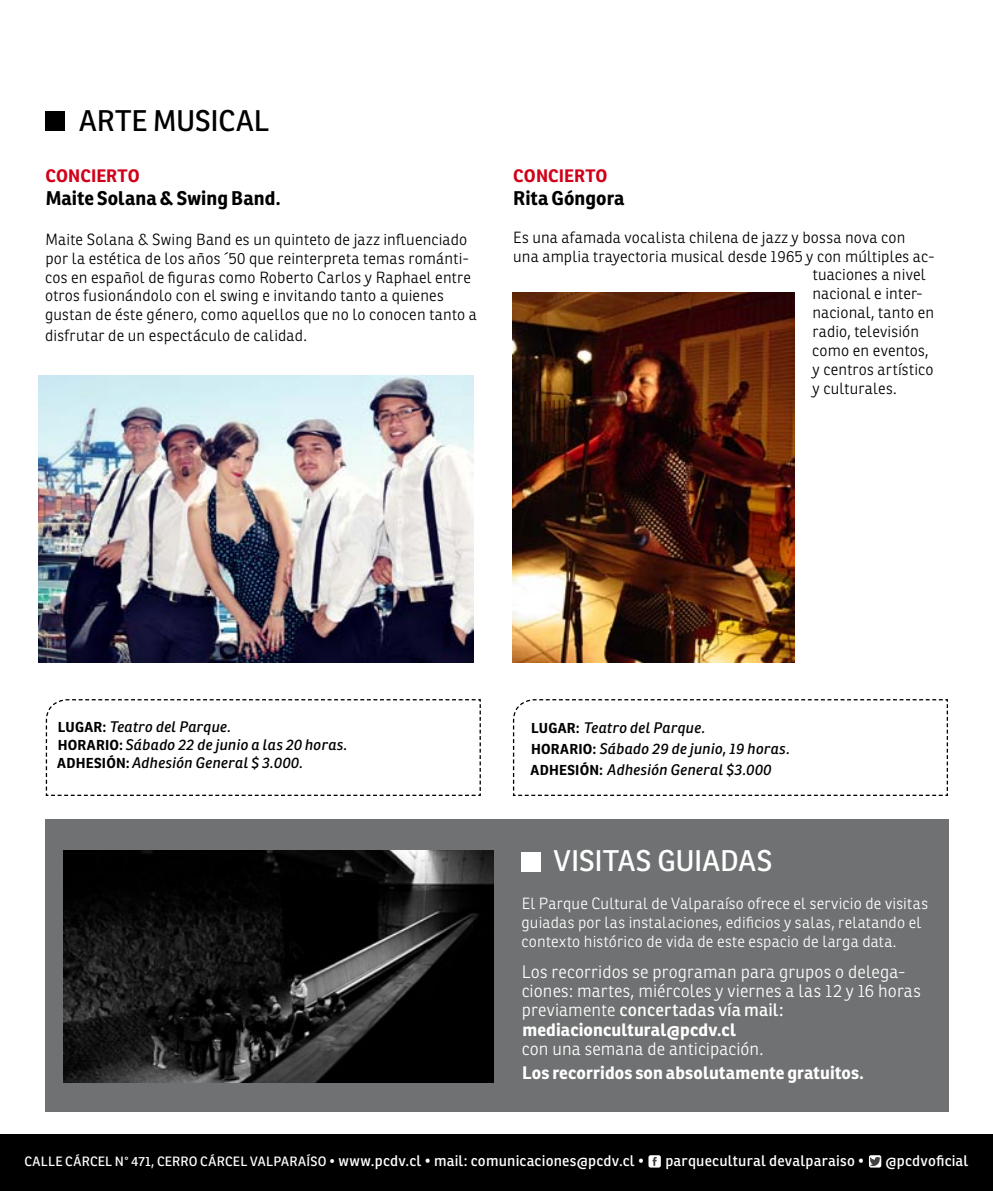
<style>
.page{position:relative;width:993px;height:1191px;background:#fff}
.page>*{position:absolute;margin:0;border:0;box-sizing:border-box;transform-origin:0 0}
.t1{font:29.05px "Ronnia";color:#fff}
.t2{font:29.05px "Ronnia";color:#000}
.t3{font:700 19.25px "Ronnia";letter-spacing:.005em;color:#000}
.t4{font:300 17.5px/19.2px "Ronnia";letter-spacing:.01em;color:#fff}
.t5{font:700 17.5px "Ronnia";letter-spacing:.005em;color:#fff}
.t6{font:700 17.5px "Ronnia";color:#d10019}
.t7{font:300 15.75px/18.9px "Ronnia";letter-spacing:.01em;color:#000}
.t8{font:300 15.75px/18.9px "Ronnia";letter-spacing:.015em;color:#fff}
.t9{font:italic 14.88px/17.8px "Ronnia";letter-spacing:.015em;color:#000}
.t10{font:14.88px "Ronnia";letter-spacing:.015em;color:#fff}
.s1{font-weight:700;font-style:normal;font-size:14px}
.s2{font-weight:400}
.s3{font-weight:700}
.s4{font-size:13.12px}
.s5{font-size:14px}
</style>
<div class="page">
<svg style="left:512px;top:699px;width:436px;height:97px"></svg>
<div style="left:45px;top:819px;width:902px;height:292px;background:#707172"></div>
<img style="left:63px;top:850px;width:430px;height:232px">
<img style="left:512px;top:293px;width:282px;height:369px">
<div style="left:0;top:1134px;width:992px;height:57px;background:#000"></div>
<svg style="left:45px;top:699px;width:436px;height:97px"></svg>
<img style="left:39px;top:376px;width:434px;height:286px">
<div style="left:521px;top:852px;width:19px;height:19px;background:#fff"></div>
<div style="left:45px;top:112px;width:19px;height:19px;background:#000"></div>
<div style="left:648px;top:1155px;width:12px;height:12px;background:#fff;border-radius:2px"></div>
<svg style="left:652px;top:1157px;width:4px;height:8px"></svg>
<svg style="left:868px;top:1155px;width:13px;height:12px"></svg>
<svg style="left:869px;top:1156px;width:11px;height:11px"></svg>
<h1 class="t2" style="left:79px;top:103px;width:18px">ARTE</h1>
<h1 class="t2" style="left:153px;top:103px;width:39px">MUSICAL</h1>
<p class="t6" style="left:45px;top:164px;width:22px">Concie</p>
<p class="t6" style="left:106px;top:164px;width:23px">rto</p>
<p class="t3" style="left:46px;top:186px;width:236px">Maite Solana &amp; Swing Band.</p>
<p class="t7" style="left:45px;top:230px;width:433px">Maite Solana &amp; Swing Band es un quinteto de jazz influenciado por la estética de los años ´50 que reinterpreta temas románti&shy;cos en español de figuras como Roberto Carlos y Raphael entre otros fusionándolo con el swing e invitando tanto a quienes gustan de éste género, como aquellos que no lo conocen tanto a</p>
<p class="t7" style="left:45px;top:326px;width:263px">disfrutar de un espectáculo de calidad.</p>
<p class="t6" style="left:513px;top:164px;width:11px">concie</p>
<p class="t6" style="left:574px;top:164px;width:23px">rto</p>
<p class="t3" style="left:513px;top:186px;width:113px">Rita Góngora</p>
<p class="t7" style="left:513px;top:227px;width:394px">Es una afamada vocalista chilena de jazz y bossa nova con</p>
<p class="t7" style="left:513px;top:246px;width:423px">una amplia trayectoria musical desde 1965 y con múltiples ac-</p>
<p class="t7" style="left:812px;top:265px;width:114px">tuaciones a nivel</p>
<p class="t7" style="left:812px;top:284px;width:112px">nacional e inter-</p>
<p class="t7" style="left:812px;top:303px;width:123px">nacional, tanto en</p>
<p class="t7" style="left:812px;top:322px;width:108px">radio, televisión</p>
<p class="t7" style="left:812px;top:341px;width:118px">como en eventos,</p>
<p class="t7" style="left:812px;top:360px;width:122px">y centros artístico</p>
<p class="t7" style="left:812px;top:379px;width:85px">y culturales.</p>
<p class="t9" style="left:57px;top:718px;width:291px"><span class="s1">Lugar:</span> Teatro del Parque.<br><span class="s1">HORARIO:</span> Sábado 22 de junio a las 20 horas.<br><span class="s1">ADHESIÓN:</span> Adhesión General $ 3.000.</p>
<p class="t9" style="left:530px;top:717px;width:261px;line-height:21px"><span class="s1">Lugar:</span> Teatro del Parque.<br><span class="s1">HORARIO:</span> Sábado 29 de junio, 19 horas.<br><span class="s1">ADHESIÓN:</span> Adhesión General $3.000</p>
<h1 class="t1" style="left:553px;top:843px;width:15px">VISITAS</h1>
<h1 class="t1" style="left:657px;top:843px;width:99px">GUIADAS</h1>
<p class="t8" style="left:521px;top:894px;width:408px">El Parque Cultural de Valparaíso ofrece el servicio de visitas guiadas por las instalaciones, edificios y salas, relatando el contexto histórico de vida de este espacio de larga data.</p>
<p class="t4" style="left:521px;top:962px;width:400px">Los recorridos se programan para grupos o delega&shy;ciones: martes, miércoles y viernes a las 12 y 16 horas previamente <span class="s2">concertadas vía mail: </span><span class="s3">mediacioncultural@pcdv.cl</span></p>
<p class="t4" style="left:521px;top:1039px;width:243px">con una semana de anticipación.</p>
<p class="t5" style="left:522px;top:1062px;width:343px">Los recorridos son absolutamente gratuitos.</p>
<p class="t10" style="left:24px;top:1151px;width:621px"><span class="s4">Calle Cárcel N° 471, cerro Cárcel Valparaíso</span> <span class="s5">•</span> www.pcdv.cl • mail: comunicaciones@pcdv.cl •</p>
<p class="t10" style="left:665px;top:1151px;width:201px">parquecultural devalparaiso •</p>
<p class="t10" style="left:885px;top:1151px;width:85px">@pcdvoficial</p>
</div>
